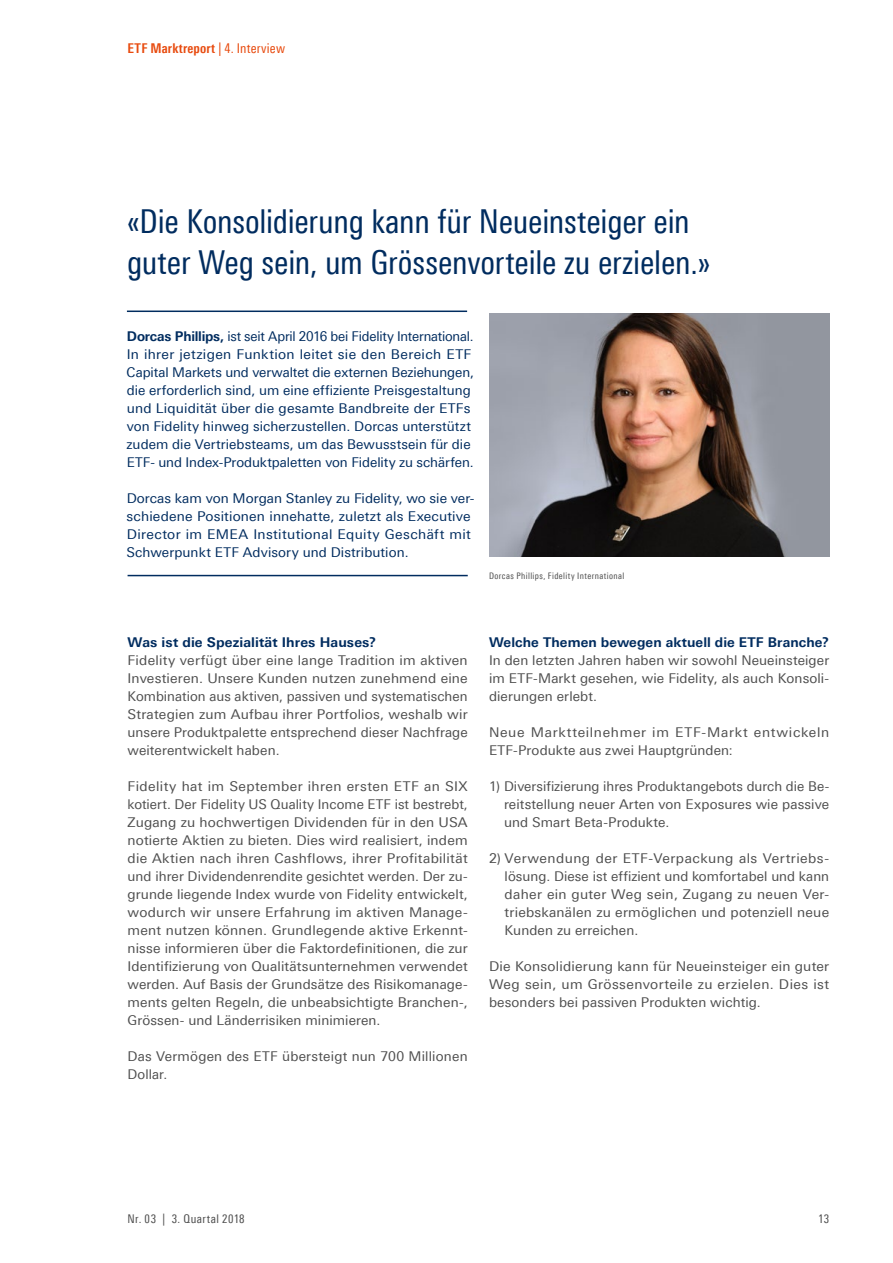
<style>
.page{position:relative;width:893px;height:1263px;background:#fff}
.page>*{position:absolute;margin:0;border:0;box-sizing:border-box;transform-origin:0 0}
.t1{font:33px/41.2px "Linotype Univers 420 Cn";letter-spacing:-.01em;color:#002c5f}
.t2{font:13.5px/18px "Linotype Univers 430";letter-spacing:.01em;color:#4e4e4e;text-align:justify}
.t3{font:13.5px/18px "Linotype Univers 430";letter-spacing:.01em;color:#002c5f}
.t4{font:700 13.5px "Linotype Univers 630";letter-spacing:.005em;color:#002c5f}
.t5{font:13.5px/18px "Linotype Univers 430";letter-spacing:.04em;color:#4e4e4e}
.t6{font:700 13.5px "Linotype Univers 620 Cn";letter-spacing:.015em;color:#e84b0f}
.t7{font:12px "Linotype Univers 420 Cn";letter-spacing:.03em;color:#4e4e4e}
.t8{font:9px "Linotype Univers 420 Cn";letter-spacing:.045em;color:#4e4e4e}
.s1{font-family:"Linotype Univers 420 Cn";font-weight:400}
.s2{font-family:"Linotype Univers 630";font-weight:700}
</style>
<div class="page">
<hr style="left:127px;top:311px;width:340px;height:1px;background:#002c5f">
<hr style="left:128px;top:575px;width:340px;height:1px;background:#002c5f">
<img style="left:489px;top:314px;width:340px;height:243px">
<p class="t6" style="left:128px;top:40px;width:159px">ETF Marktreport <span class="s1">| 4. Interview</span></p>
<h1 class="t1" style="left:127px;top:200px;width:585px">«Die Konsolidierung kann für Neueinsteiger ein guter Weg sein, um Grössenvorteile zu erzielen.»</h1>
<p class="t3" style="left:127px;top:327px;width:349px"><span class="s2">Dorcas Phillips,</span> ist seit April 2016 bei Fidelity International.<br>In ihrer jetzigen Funktion leitet sie den Bereich ETF Capital Markets und verwaltet die externen Beziehungen, die erforderlich sind, um eine effiziente Preisgestaltung und Liquidität über die gesamte Bandbreite der ETFs von Fidelity hinweg sicherzustellen. Dorcas unterstützt zudem die Vertriebsteams, um das Bewusstsein für die ETF- und Index-Produktpaletten von Fidelity zu schärfen.</p>
<p class="t3" style="left:127px;top:489px;width:349px">Dorcas kam von Morgan Stanley zu Fidelity, wo sie ver&shy;schiedene Positionen innehatte, zuletzt als Executive Director im EMEA Institutional Equity Geschäft mit Schwerpunkt ETF Advisory und Distribution.</p>
<p class="t8" style="left:489px;top:571px;width:137px">Dorcas Phillips, Fidelity International</p>
<p class="t4" style="left:128px;top:634px;width:250px">Was ist die Spezialität Ihres Hauses?</p>
<p class="t2" style="left:128px;top:651px;width:342px">Fidelity verfügt über eine lange Tradition im aktiven Investieren. Unsere Kunden nutzen zunehmend eine Kombination aus aktiven, passiven und systematischen Strategien zum Aufbau ihrer Portfolios, weshalb wir unsere Produktpalette entsprechend dieser Nachfrage weiterentwickelt haben.</p>
<p class="t2" style="left:128px;top:777px;width:342px">Fidelity hat im September ihren ersten ETF an SIX kotiert. Der Fidelity US Quality Income ETF ist bestrebt, Zugang zu hochwertigen Dividenden für in den USA notierte Aktien zu bieten. Dies wird realisiert, indem die Aktien nach ihren Cashflows, ihrer Profitabilität und ihrer Dividendenrendite gesichtet werden. Der zu&shy;grunde liegende Index wurde von Fidelity entwickelt, wodurch wir unsere Erfahrung im aktiven Manage&shy;ment nutzen können. Grundlegende aktive Erkennt&shy;nisse informieren über die Faktordefinitionen, die zur Identifizierung von Qualitätsunternehmen verwendet werden. Auf Basis der Grundsätze des Risikomanage&shy;ments gelten Regeln, die unbeabsichtigte Branchen-, Grössen- und Länderrisiken minimieren.</p>
<p class="t2" style="left:128px;top:1047px;width:342px">Das Vermögen des ETF übersteigt nun 700 Millionen<br>Dollar.</p>
<p class="t4" style="left:489px;top:634px;width:342px">Welche Themen bewegen aktuell die ETF Branche?</p>
<p class="t2" style="left:489px;top:651px;width:342px">In den letzten Jahren haben wir sowohl Neueinsteiger im ETF-Markt gesehen, wie Fidelity, als auch Konsoli&shy;dierungen erlebt.</p>
<p class="t5" style="left:489px;top:723px;width:342px">Neue Marktteilnehmer im ETF-Markt entwickeln<br>ETF-Produkte aus zwei Hauptgründen:</p>
<p class="t2" style="left:504px;top:777px;width:327px;text-indent:-15px">1) Diversifizierung ihres Produktangebots durch die Be&shy;reitstellung neuer Arten von Exposures wie passive und Smart Beta-Produkte.</p>
<p class="t2" style="left:505px;top:849px;width:326px;text-indent:-16px">2) Verwendung der ETF-Verpackung als Vertriebs&shy;lösung. Diese ist effizient und komfortabel und kann daher ein guter Weg sein, Zugang zu neuen Ver&shy;triebskanälen zu ermöglichen und potenziell neue Kunden zu erreichen.</p>
<p class="t2" style="left:489px;top:957px;width:342px">Die Konsolidierung kann für Neueinsteiger ein guter Weg sein, um Grössenvorteile zu erzielen. Dies ist besonders bei passiven Produkten wichtig.</p>
<p class="t7" style="left:128px;top:1212px;width:119px">Nr. 03 | 3. Quartal 2018</p>
<p class="t7" style="left:818px;top:1212px;width:12px">13</p>
</div>
